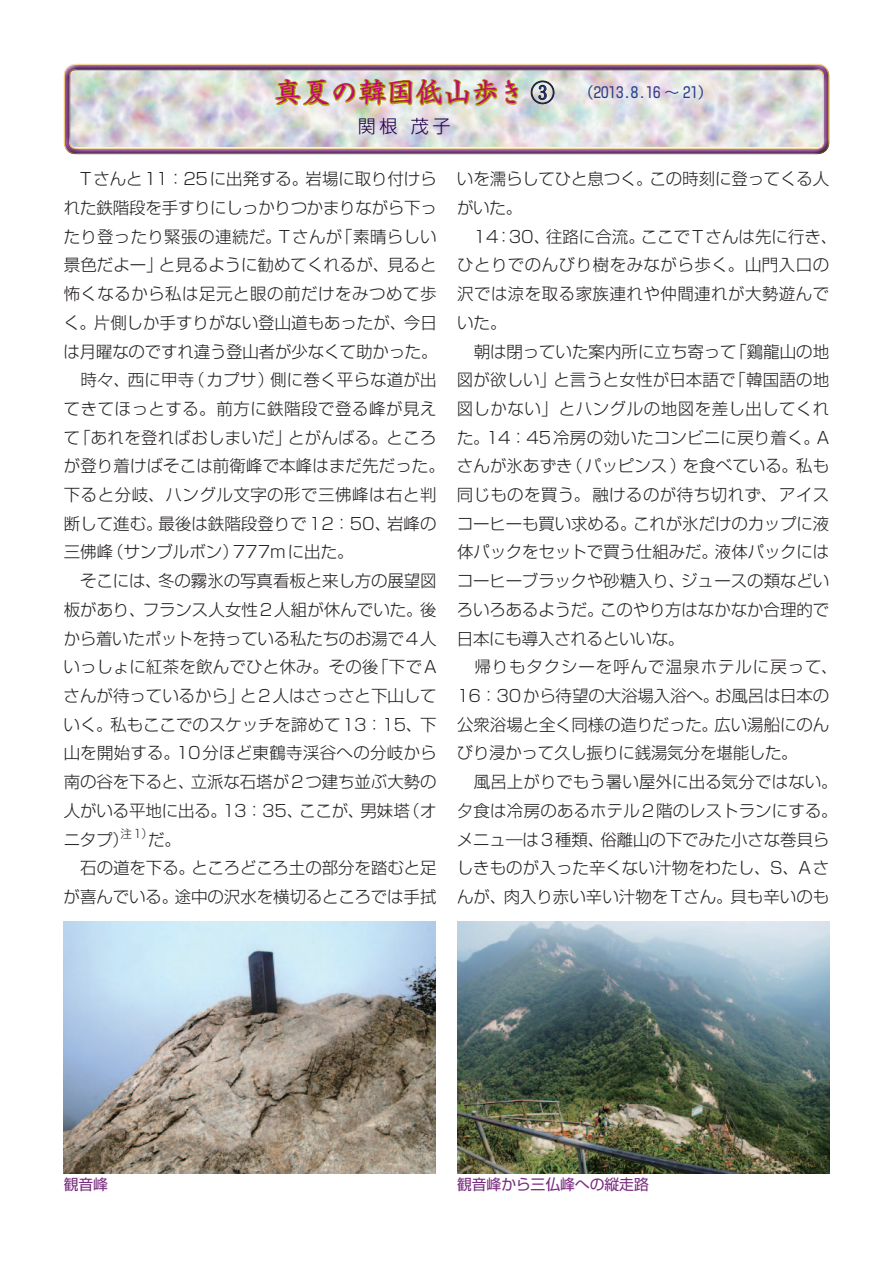
<style>
.page{position:relative;width:893px;height:1263px;background:#fff}
.page>*{position:absolute;margin:0;border:0;box-sizing:border-box;transform-origin:0 0}
.t1{font:300 18px "Shin Go Pro";color:#1b0048}
.t2{font:300 16.5px/28.7px "Shin Go Pro";color:#231f20}
.t3{font:14.85px "Shin Go Pro";color:#253f8e}
.t4{font:14.85px "Shin Go Pro";letter-spacing:-.01em;color:#7a2b7f}
.s1{font-family:"Shinsei Kai Pro CBSK1";font-size:26.55px;color:#c4027c}
.s2{font-family:"Futo Min A101 Pro";font-weight:700;font-size:24.45px;color:#162f7d}
</style>
<div class="page">
<img style="left:64px;top:922px;width:372px;height:251px">
<img style="left:457px;top:922px;width:372px;height:251px">
<div style="left:57px;top:62px;width:783px;height:103px;background:#231f20;opacity:.75"></div>
<p class="t3" style="left:275px;top:80px;width:440px"><span class="s1">真夏の韓国低山歩き</span> <span class="s2">③</span> （2013.8.16 ～ 21）</p>
<p class="t1" style="left:358px;top:112px;width:94px">関根 茂子</p>
<p class="t2" style="left:64px;top:163px;width:383px">　Tさんと11：25に出発する。岩場に取り付けられた鉄階段を手すりにしっかりつかまりながら下ったり登ったり緊張の連続だ。Tさんが「素晴らしい景色だよー」と見るように勧めてくれるが、見ると怖くなるから私は足元と眼の前だけをみつめて歩く。片側しか手すりがない登山道もあったが、今日は月曜なのですれ違う登山者が少なくて助かった。　時々、西に甲寺（カプサ）側に巻く平らな道が出てきてほっとする。前方に鉄階段で登る峰が見えて「あれを登ればおしまいだ」とがんばる。ところが登り着けばそこは前衛峰で本峰はまだ先だった。下ると分岐、ハングル文字の形で三佛峰は右と判断して進む。最後は鉄階段登りで12：50、岩峰の三佛峰（サンブルボン）777mに出た。<br>　そこには、冬の霧氷の写真看板と来し方の展望図板があり、フランス人女性2人組が休んでいた。後から着いたポットを持っている私たちのお湯で4人いっしょに紅茶を飲んでひと休み。その後「下でAさんが待っているから」と2人はさっさと下山していく。私もここでのスケッチを諦めて13：15、下山を開始する。10分ほど東鶴寺渓谷への分岐から南の谷を下ると、立派な石塔が2つ建ち並ぶ大勢の人がいる平地に出る。13：35、ここが、男妹塔（オニタプ）<sup>注1）</sup>だ。<br>　石の道を下る。ところどころ土の部分を踏むと足が喜んでいる。途中の沢水を横切るところでは手拭</p>
<p class="t2" style="left:457px;top:163px;width:382px">いを濡らしてひと息つく。この時刻に登ってくる人がいた。<br>　14：30、往路に合流。ここでTさんは先に行き、ひとりでのんびり樹をみながら歩く。山門入口の沢では涼を取る家族連れや仲間連れが大勢遊んでいた。<br>　朝は閉っていた案内所に立ち寄って「鷄龍山の地図が欲しい」と言うと女性が日本語で「韓国語の地図しかない」とハングルの地図を差し出してくれた。14：45冷房の効いたコンビニに戻り着く。Aさんが氷あずき（パッピンス）を食べている。私も同じものを買う。融けるのが待ち切れず、アイスコーヒーも買い求める。これが氷だけのカップに液体パックをセットで買う仕組みだ。液体パックにはコーヒーブラックや砂糖入り、ジュースの類などいろいろあるようだ。このやり方はなかなか合理的で日本にも導入されるといいな。<br>　帰りもタクシーを呼んで温泉ホテルに戻って、<br>16：30から待望の大浴場入浴へ。お風呂は日本の公衆浴場と全く同様の造りだった。広い湯船にのんびり浸かって久し振りに銭湯気分を堪能した。<br>　風呂上がりでもう暑い屋外に出る気分ではない。夕食は冷房のあるホテル2階のレストランにする。メニュ―は3種類、俗離山の下でみた小さな巻貝らしきものが入った辛くない汁物をわたし、S、Aさんが、肉入り赤い辛い汁物をTさん。貝も辛いのも</p>
<p class="t4" style="left:64px;top:1172px;width:46px">観音峰</p>
<p class="t4" style="left:457px;top:1172px;width:193px">観音峰から三仏峰への縦走路</p>
</div>
